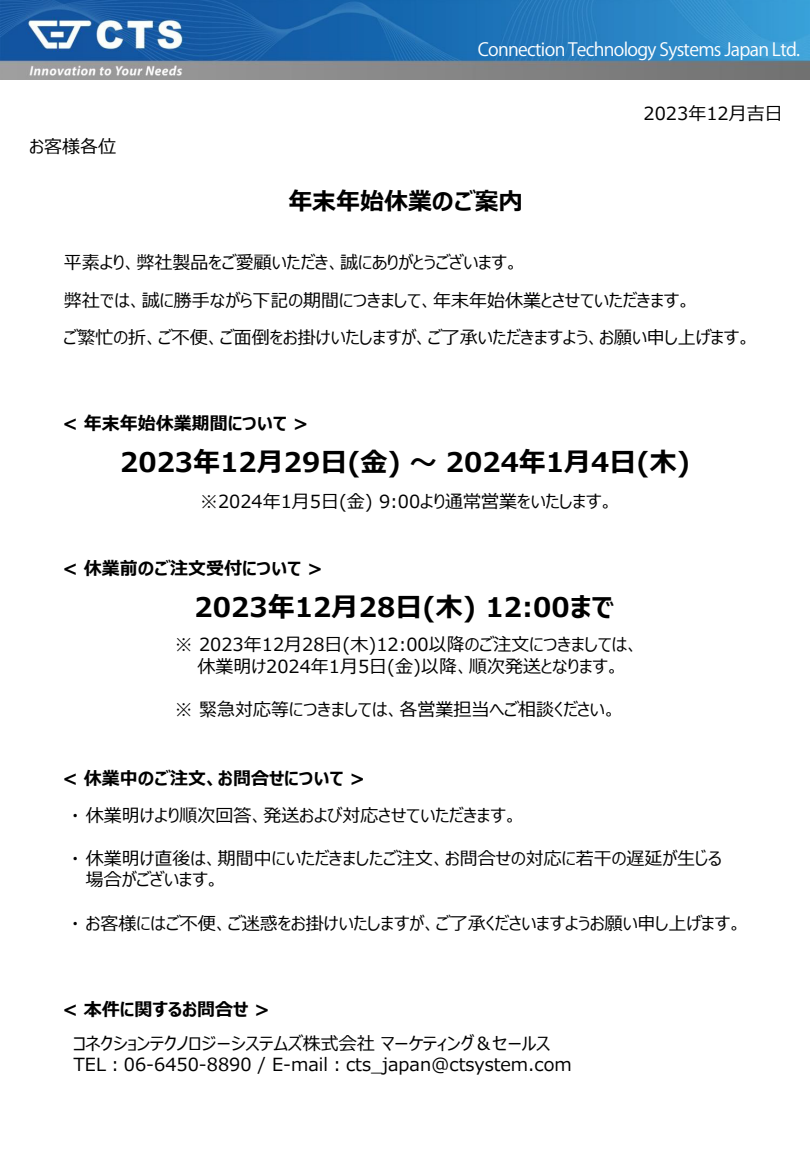
<style>
.page{position:relative;width:810px;height:1170px;background:#fff}
.page>*{position:absolute;margin:0;border:0;box-sizing:border-box;transform-origin:0 0}
.t1{font:700 27px "Meiryo UI";color:#000}
.t2{font:700 24px "Meiryo UI";color:#000}
.t3{font:18px/21.6px "Meiryo UI";color:#000}
.t4{font:700 18px "Meiryo UI";color:#000}
.t5{font:18px "Koz Go Pr 6 N";letter-spacing:-.04em;color:#fff}
</style>
<div class="page">
<img style="left:0;top:0;width:810px;height:80px">
<p class="t5" style="left:478px;top:39px;width:324px">Connection Technology Systems Japan Ltd.</p>
<p class="t3" style="left:29px;top:137px;width:88px">お客様各位</p>
<h2 class="t2" style="left:288px;top:184px;width:236px">年末年始休業のご案内</h2>
<p class="t3" style="left:644px;top:103px;width:141px">2023年12月吉日</p>
<p class="t3" style="left:64px;top:245px;width:689px;line-height:37.5px">平素より、弊社製品をご愛顧いただき、誠にありがとうございます。<br>弊社では、誠に勝手ながら下記の期間につきまして、年末年始休業とさせていただきます。<br>ご繁忙の折、ご不便、ご面倒をお掛けいたしますが、ご了承いただきますよう、お願い申し上げます。</p>
<p class="t4" style="left:63px;top:411px;width:247px">&lt; 年末年始休業期間について &gt;</p>
<h1 class="t1" style="left:120px;top:443px;width:571px">2023年12月29日(金) ～ 2024年1月4日(木)</h1>
<p class="t3" style="left:200px;top:491px;width:415px">※2024年1月5日(金) 9:00より通常営業をいたします。</p>
<p class="t4" style="left:63px;top:556px;width:261px">&lt; 休業前のご注文受付について &gt;</p>
<h1 class="t1" style="left:194px;top:588px;width:423px">2023年12月28日(木) 12:00まで</h1>
<p class="t3" style="left:175px;top:635px;width:466px;text-align:center">※ 2023年12月28日(木)12:00以降のご注文につきましては、休業明け2024年1月5日(金)以降、順次発送となります。</p>
<p class="t3" style="left:175px;top:700px;width:443px">※ 緊急対応等につきましては、各営業担当へご相談ください。</p>
<p class="t4" style="left:63px;top:766px;width:304px">&lt; 休業中のご注文、お問合せについて &gt;</p>
<p class="t3" style="left:71px;top:805px;width:449px">・ 休業明けより順次回答、発送および対応させていただきます。</p>
<p class="t3" style="left:86px;top:848px;width:638px;text-indent:-15px">・ 休業明け直後は、期間中にいただきましたご注文、お問合せの対応に若干の遅延が生じる場合がございます。</p>
<p class="t3" style="left:71px;top:913px;width:673px">・ お客様にはご不便、ご迷惑をお掛けいたしますが、ご了承くださいますようお願い申し上げます。</p>
<p class="t4" style="left:63px;top:996px;width:208px">&lt; 本件に関するお問合せ &gt;</p>
<p class="t3" style="left:73px;top:1033px;width:500px">コネクションテクノロジーシステムズ株式会社 マーケティング＆セールス<br>TEL︓06-6450-8890 / E-mail︓cts_japan@ctsystem.com</p>
</div>
